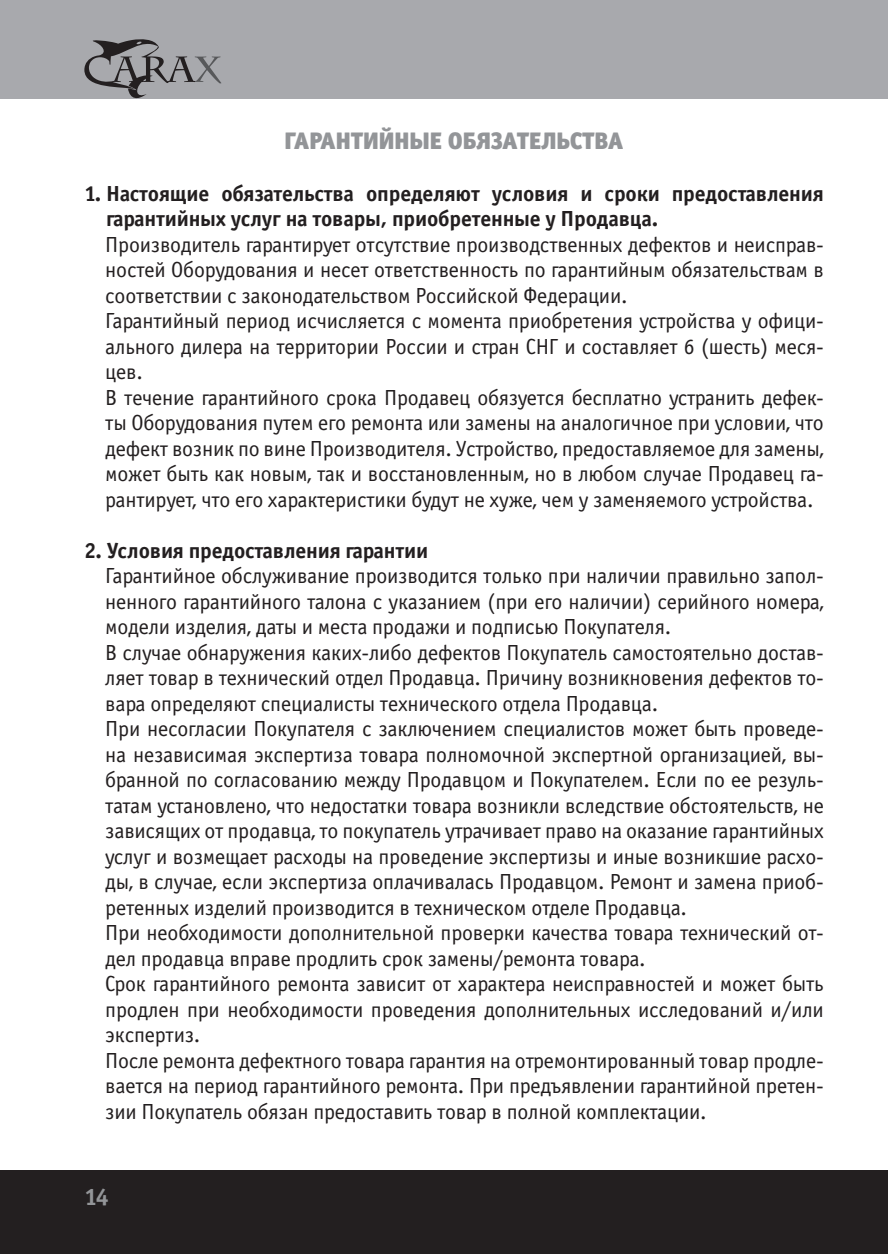
<style>
.page{position:relative;width:888px;height:1254px;background:#fff}
.page>*{position:absolute;margin:0;border:0;box-sizing:border-box;transform-origin:0 0}
.t1{font:24px "Officina Sans Black C";color:#939598}
.t2{font:24px "Officina Sans Bold C";color:#939598}
.t3{font:21.9px/25.5px "Officina Sans Book C";letter-spacing:-.01em;color:#231f20}
.t4{font:21.9px/25.5px "Officina Sans Bold C";letter-spacing:-.01em;color:#231f20}
</style>
<div class="page">
<div style="left:0;top:1170px;width:888px;height:84px;background:#231f20"></div>
<div style="left:0;top:0;width:888px;height:98px;background:#a8a9ad"></div>
<svg style="left:84px;top:39px;width:137px;height:60px"></svg>
<p class="t1" style="left:285px;top:126px;width:340px">ГАРАНТИЙНЫЕ ОБЯЗАТЕЛЬСТВА</p>
<p class="t4" style="left:106px;top:181px;width:719px;text-indent:-22px">1. Настоящие обязательства определяют условия и сроки предоставления гарантийных услуг на товары, приобретенные у Продавца.</p>
<p class="t3" style="left:105px;top:233px;width:720px">Производитель гарантирует отсутствие производственных дефектов и неисправ&shy;ностей Оборудо вания и несет ответственность по гарантийным обязательствам в соответствии с законодательством Российской Федерации.<br>Гарантийный период исчисляется c момента приобретения устройства у офици&shy;ального дилера на территории России и стран СНГ и составляет 6 (шесть) меся&shy;цев.<br>В течение гарантийного срока Продавец обязуется бесплатно устранить дефек&shy;ты Оборудования путем его ремонта или замены на аналогичное при условии, что дефект возник по вине Произво дителя. Устройство, предоставляемое для замены, может быть как новым, так и восстановленным, но в любом случае Продавец га&shy;рантирует, что его характеристики будут не хуже, чем у заменяемого устройства.</p>
<p class="t4" style="left:84px;top:538px;width:346px">2. Условия предоставления гарантии</p>
<p class="t3" style="left:105px;top:565px;width:720px">Гарантийное обслуживание производится только при наличии правильно запол&shy;ненного гаран тийного талона с указанием (при его наличии) серийного номера, модели изделия, даты и места про дажи и подписью Покупателя.<br>В случае обнаружения каких-либо дефектов Покупатель самостоятельно достав&shy;ляет товар в тех нический отдел Продавца. Причину возникновения дефектов то&shy;вара определяют специалисты тех нического отдела Продавца.<br>При несогласии Покупателя с заключением специалистов может быть проведе&shy;на независимая экспертиза товара полномочной экспертной организацией, вы&shy;бранной по согласованию между Про давцом и Покупателем. Если по ее резуль&shy;татам установлено, что недостатки товара возникли вслед ствие обстоятельств, не зависящих от продавца, то покупатель утрачивает право на оказание гаран тийных услуг и возмещает расходы на проведение экспертизы и иные возникшие расхо&shy;ды, в случае, если экспертиза оплачивалась Продавцом. Ремонт и замена приоб&shy;ретенных изделий производится в техническом отделе Продавца.<br>При необходимости дополнительной проверки качества товара технический от&shy;дел продавца вправе продлить срок замены/ремонта товара.<br>Срок гарантийного ремонта зависит от характера неисправностей и может быть продлен при не обходимости проведения дополнительных исследований и/или экспертиз.<br>После ремонта дефектного товара гарантия на отремонтированный товар продле&shy;вается на пери од гарантийного ремонта. При предъявлении гарантийной претен&shy;зии Покупатель обязан предоста вить товар в полной комплектации.</p>
<p class="t2" style="left:84px;top:1183px;width:26px">14</p>
</div>
